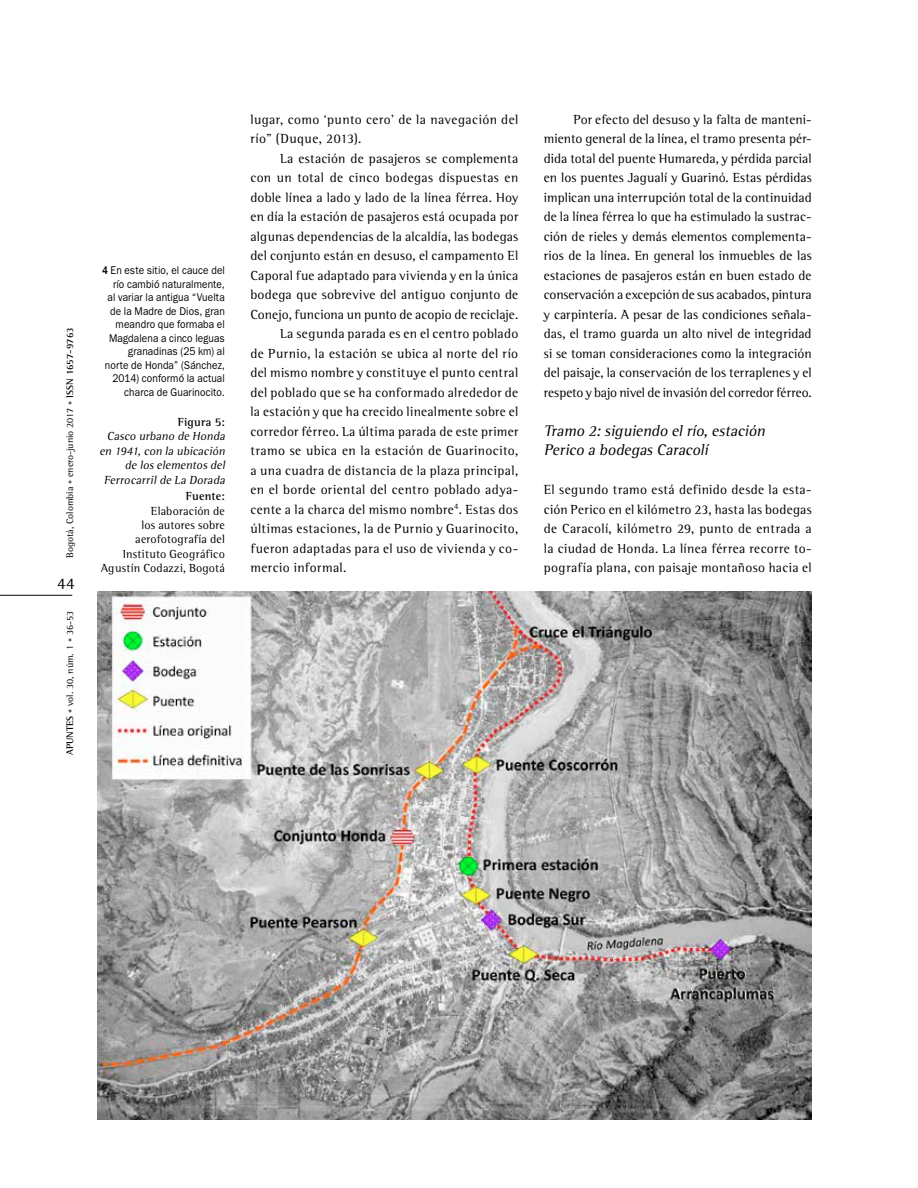
<style>
.page{position:relative;width:918px;height:1188px;background:#fff}
.page>*{position:absolute;margin:0;border:0;box-sizing:border-box;transform-origin:0 0}
.t1{font:16.5px "Agfa Rotis Semi Serif";color:#000}
.Subtítulo_2{font:italic 15.75px/19.5px "Agfa Rotis Semi Serif";color:#000}
.Body_Text{font:13.5px/19.5px "Agfa Rotis Semi Serif";letter-spacing:.02em;color:#000;text-align:justify}
.Body_Inicio{font:13.5px/19.5px "Agfa Rotis Semi Serif";letter-spacing:.02em;color:#000;text-align:justify}
.Pie_de_Foto_Texto_Fu{font:12px/14.4px "Agfa Rotis Semi Serif";letter-spacing:.015em;color:#000;text-align:right}
.Pie_de_Foto_Texto{font:italic 12px/14.4px "Agfa Rotis Semi Serif";color:#000;text-align:right}
.Pie_de_Foto_Subtítul{font:700 12px "Agfa Rotis Semi Serif";letter-spacing:.01em;color:#000}
.Pie_de_Página{font:11.25px/13.5px "ITC Franklin Gothic Std";letter-spacing:.01em;color:#000;text-align:right;scale:.9 1}
.t2{font:9.75px "Agfa Rotis Semi Serif";color:#000}
.s1{font-size:8.25px;color:#636466}
.s2{font-weight:700}
.s3{font-weight:500}
</style>
<div class="page">
<hr style="left:0;top:595px;width:72px;height:1px;background:#000">
<img style="left:98px;top:592px;width:714px;height:528px">
<p class="t2" style="left:64px;top:558px;width:232px;rotate:-90deg">Bogotá, Colombia <span class="s1">•</span> enero-junio 2017 <span class="s1">•</span> <span class="s2">ISSN 1657-9763</span></p>
<p class="t1" style="left:57px;top:574px;width:19px">44</p>
<p class="t2" style="left:64px;top:755px;width:145px;rotate:-90deg"><span class="s2">APUNTES</span> <span class="s1">•</span> vol. 30, núm. 1 <span class="s1">•</span> 36-53</p>
<p class="Pie_de_Página" style="left:102px;top:264px;width:138px"><span class="s3">4</span> En este sitio, el cauce del río cambió naturalmente,<br>al variar la antigua “Vuelta de la Madre de Dios, gran meandro que formaba el<br>Magdalena a cinco leguas granadinas (25 km) al norte de Honda” (Sánchez,<br>2014) conformó la actual charca de Guarinocito.</p>
<p class="Pie_de_Foto_Subtítul" style="left:178px;top:415px;width:49px">Figura 5:</p>
<p class="Pie_de_Foto_Texto" style="left:99px;top:429px;width:129px">Casco urbano de Honda en 1941,con la ubicación de loselementosdel<br>Ferrocarrilde La Dorada</p>
<p class="Pie_de_Foto_Subtítul" style="left:186px;top:489px;width:41px">Fuente:</p>
<p class="Pie_de_Foto_Texto_Fu" style="left:101px;top:503px;width:125px">Elaboración de<br>los autores sobre aerofotografía del<br>Instituto Geográfico<br>Agustín Codazzi, Bogotá</p>
<p class="Body_Text" style="left:250px;top:109px;width:269px">lugar, como ‘punto cero’ de la navegación del río” (Duque, 2013).</p>
<p class="Body_Text" style="left:250px;top:148px;width:269px;text-indent:30px">La estación de pasajeros se complementa con un total de cinco bodegas dispuestas en doble línea a lado y lado de la línea férrea. Hoy en día la estación de pasajeros está ocupada por algunas dependencias de la alcaldía, las bodegas del conjunto están en desuso, el campamento El Caporal fue adaptado para vivienda y en la única bodega que sobrevive del antiguo conjunto de Conejo, funciona un punto de acopio de reciclaje.</p>
<p class="Body_Text" style="left:250px;top:324px;width:269px;text-indent:30px">La segunda parada es en el centro poblado de Purnio, la estación se ubica al norte del río del mismo nombre y constituye el punto central del poblado que se ha conformado alrededor de la estación y que ha crecido linealmente sobre el corredor férreo. La última parada de este primer tramo se ubica en la estación de Guarinocito, a una cuadra de distancia de la plaza principal, en el borde oriental del centro poblado adya&shy;cente a la charca del mismo nombre<sup>4</sup>. Estas dos últimas estaciones, la de Purnio y Guarinocito, fueron adaptadas para el uso de vivienda y co&shy;mercio informal.</p>
<p class="Body_Text" style="left:544px;top:109px;width:269px;text-indent:30px">Por efecto del desuso y la falta de manteni&shy;miento general de la línea, el tramo presenta pér&shy;dida total del puente Humareda, y pérdida parcial en los puentes Jagualí y Guarinó. Estas pérdidas implican una interrupción total de la continuidad de la línea férrea lo que ha estimulado la sustrac&shy;ción de rieles y demás elementos complementa&shy;rios de la línea. En general los inmuebles de las estaciones de pasajeros están en buen estado de conservación a excepción de sus acabados, pintura y carpintería. A pesar de las condiciones señala&shy;das, el tramo guarda un alto nivel de integridad si se toman consideraciones como la integración del paisaje, la conservación de los terraplenes y el respeto y bajo nivel de invasión del corredor férreo.</p>
<p class="Subtítulo_2" style="left:544px;top:421px;width:226px">Tramo 2:siguiendo elrío,estación<br>Perico a bodegasCaracolí</p>
<p class="Body_Inicio" style="left:544px;top:480px;width:269px">El segundo tramo está definido desde la esta&shy;ción Perico en el kilómetro 23, hasta las bodegas de Caracolí, kilómetro 29, punto de entrada a la ciudad de Honda. La línea férrea recorre to&shy;pografía plana, con paisaje montañoso hacia el</p>
</div>
